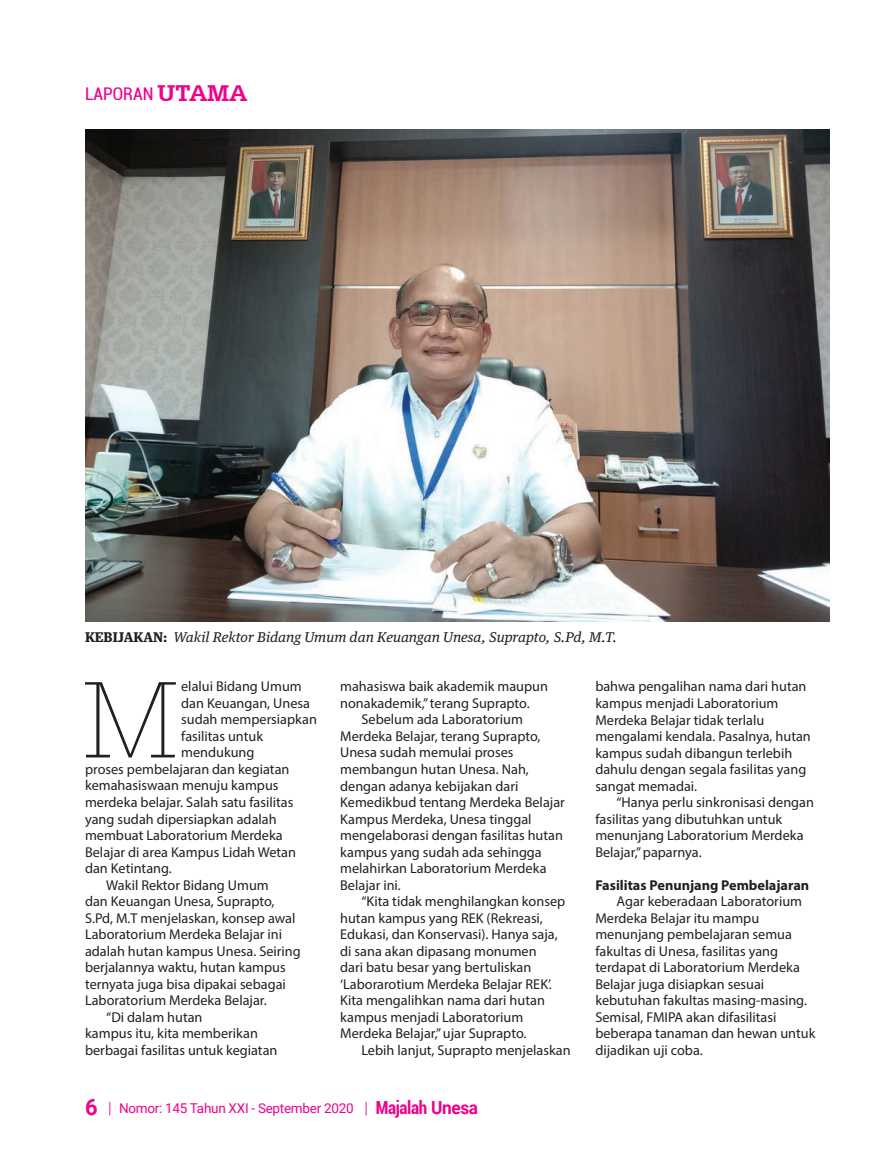
<style>
.page{position:relative;width:893px;height:1170px;background:#fff}
.page>*{position:absolute;margin:0;border:0;box-sizing:border-box;transform-origin:0 0}
.t1{font:100 117.3px "Serifa BT";color:#231f20}
.t2{font:condensed 17.55px "Roboto";color:#ed028c}
.t3{font:14.25px/16.5px "Myriad Pro";color:#231f20}
.t4{font:700 14.25px "Myriad Pro";color:#231f20}
.t5{font:italic 13.5px "Guardian Text Egyp";color:#231f20}
.t6{font:13.5px "Roboto";letter-spacing:-.02em;color:#ed028c}
.s1{font-family:"Serifa BT";font-weight:700;font-stretch:normal;font-size:24px}
.s2{font-weight:700;font-style:normal}
.s3{font-weight:700;font-size:22.5px}
.s4{font-family:"Minion Pro"}
.s5{font-weight:700;font-stretch:condensed;font-size:18px}
.s6{font-weight:700;font-size:18px}
</style>
<div class="page">
<img style="left:85px;top:129px;width:744px;height:493px">
<p class="t2" style="left:85px;top:82px;width:164px">LAPORAN <span class="s1">UTAMA</span></p>
<p class="t5" style="left:85px;top:625px;width:534px"><span class="s2">KEBIJAKAN:</span> Wakil Rektor Bidang Umum dan Keuangan Unesa, Suprapto, S.Pd, M.T.</p>
<h1 class="t1" style="left:81px;top:652px;width:101px">M</h1>
<p class="t3" style="left:181px;top:678px;width:122px">elalui Bidang Umum</p>
<p class="t3" style="left:181px;top:694px;width:130px">dan Keuangan, Unesa</p>
<p class="t3" style="left:181px;top:711px;width:137px">sudah mempersiapkan</p>
<p class="t3" style="left:181px;top:727px;width:83px">fasilitas untuk</p>
<p class="t3" style="left:181px;top:744px;width:75px">mendukung</p>
<p class="t3" style="left:85px;top:760px;width:206px">proses pembelajaran dan kegiatan</p>
<p class="t3" style="left:85px;top:777px;width:195px">kemahasiswaan menuju kampus</p>
<p class="t3" style="left:85px;top:793px;width:210px">merdeka belajar. Salah satu fasilitas</p>
<p class="t3" style="left:85px;top:810px;width:193px">yang sudah dipersiapkan adalah</p>
<p class="t3" style="left:85px;top:826px;width:199px">membuat Laboratorium Merdeka</p>
<p class="t3" style="left:85px;top:843px;width:212px">Belajar di area Kampus Lidah Wetan</p>
<p class="t3" style="left:85px;top:859px;width:88px">dan Ketintang.</p>
<p class="t3" style="left:106px;top:876px;width:164px">Wakil Rektor Bidang Umum</p>
<p class="t3" style="left:85px;top:892px;width:191px">dan Keuangan Unesa, Suprapto,</p>
<p class="t3" style="left:85px;top:909px;width:212px">S.Pd, M.T menjelaskan, konsep awal</p>
<p class="t3" style="left:85px;top:925px;width:199px">Laboratorium Merdeka Belajar ini</p>
<p class="t3" style="left:85px;top:942px;width:217px">adalah hutan kampus Unesa. Seiring</p>
<p class="t3" style="left:85px;top:958px;width:202px">berjalannya waktu, hutan kampus</p>
<p class="t3" style="left:85px;top:975px;width:202px">ternyata juga bisa dipakai sebagai</p>
<p class="t3" style="left:85px;top:991px;width:183px">Laboratorium Merdeka Belajar.</p>
<p class="t3" style="left:106px;top:1008px;width:98px">“Di dalam hutan</p>
<p class="t3" style="left:85px;top:1024px;width:174px">kampus itu, kita memberikan</p>
<p class="t3" style="left:85px;top:1041px;width:194px">berbagai fasilitas untuk kegiatan</p>
<p class="t3" style="left:340px;top:678px;width:209px">mahasiswa baik akademik maupun</p>
<p class="t3" style="left:340px;top:694px;width:191px">nonakademik,” terang Suprapto.</p>
<p class="t3" style="left:361px;top:711px;width:163px">Sebelum ada Laboratorium</p>
<p class="t3" style="left:340px;top:727px;width:202px">Merdeka Belajar, terang Suprapto,</p>
<p class="t3" style="left:340px;top:744px;width:175px">Unesa sudah memulai proses</p>
<p class="t3" style="left:340px;top:760px;width:190px">membangun hutan Unesa. Nah,</p>
<p class="t3" style="left:340px;top:777px;width:180px">dengan adanya kebijakan dari</p>
<p class="t3" style="left:340px;top:793px;width:226px">Kemedikbud tentang Merdeka Belajar</p>
<p class="t3" style="left:340px;top:810px;width:193px">Kampus Merdeka, Unesa tinggal</p>
<p class="t3" style="left:340px;top:826px;width:224px">mengelaborasi dengan fasilitas hutan</p>
<p class="t3" style="left:340px;top:843px;width:203px">kampus yang sudah ada sehingga</p>
<p class="t3" style="left:340px;top:859px;width:208px">melahirkan Laboratorium Merdeka</p>
<p class="t3" style="left:340px;top:876px;width:62px">Belajar ini.</p>
<p class="t3" style="left:361px;top:892px;width:205px">“Kita tidak menghilangkan konsep</p>
<p class="t3" style="left:340px;top:909px;width:204px">hutan kampus yang REK (Rekreasi,</p>
<p class="t3" style="left:340px;top:925px;width:219px">Edukasi, dan Konservasi). Hanya saja,</p>
<p class="t3" style="left:340px;top:942px;width:198px">di sana akan dipasang monumen</p>
<p class="t3" style="left:340px;top:958px;width:193px">dari batu besar yang bertuliskan</p>
<p class="t3" style="left:340px;top:975px;width:213px">‘Laborarotium Merdeka Belajar REK’.</p>
<p class="t3" style="left:340px;top:991px;width:206px">Kita mengalihkan nama dari hutan</p>
<p class="t3" style="left:340px;top:1008px;width:185px">kampus menjadi Laboratorium</p>
<p class="t3" style="left:340px;top:1024px;width:188px">Merdeka Belajar,” ujar Suprapto.</p>
<p class="t3" style="left:361px;top:1041px;width:211px">Lebih lanjut, Suprapto menjelaskan</p>
<p class="t6" style="left:85px;top:1098px;width:395px"><span class="s3">6</span> <span class="s4">|</span> Nomor: 145 Tahun XXI - September 2020 <span class="s4">|</span> <span class="s5">Majalah</span> <span class="s6">Unesa</span></p>
<p class="t3" style="left:595px;top:678px;width:217px">bahwa pengalihan nama dari hutan kampus menjadi Laboratorium<br>Merdeka Belajar tidak terlalu mengalami kendala. Pasalnya, hutan kampus sudah dibangun terlebih dahulu dengan segala fasilitas yang sangat memadai.</p>
<p class="t3" style="left:595px;top:793px;width:220px;text-indent:21px">“Hanya perlu sinkronisasi dengan fasilitas yang dibutuhkan untuk menunjang Laboratorium Merdeka<br>Belajar,” paparnya.</p>
<p class="t4" style="left:595px;top:875px;width:215px">Fasilitas Penunjang Pembelajaran</p>
<p class="t3" style="left:595px;top:892px;width:222px;text-indent:21px">Agar keberadaan Laboratorium<br>Merdeka Belajar itu mampu menunjang pembelajaran semua fakultas di Unesa, fasilitas yang terdapat di Laboratorium Merdeka<br>Belajar juga disiapkan sesuai kebutuhan fakultas masing-masing.<br>Semisal, FMIPA akan difasilitasi beberapa tanaman dan hewan untuk dijadikan uji coba.</p>
</div>
